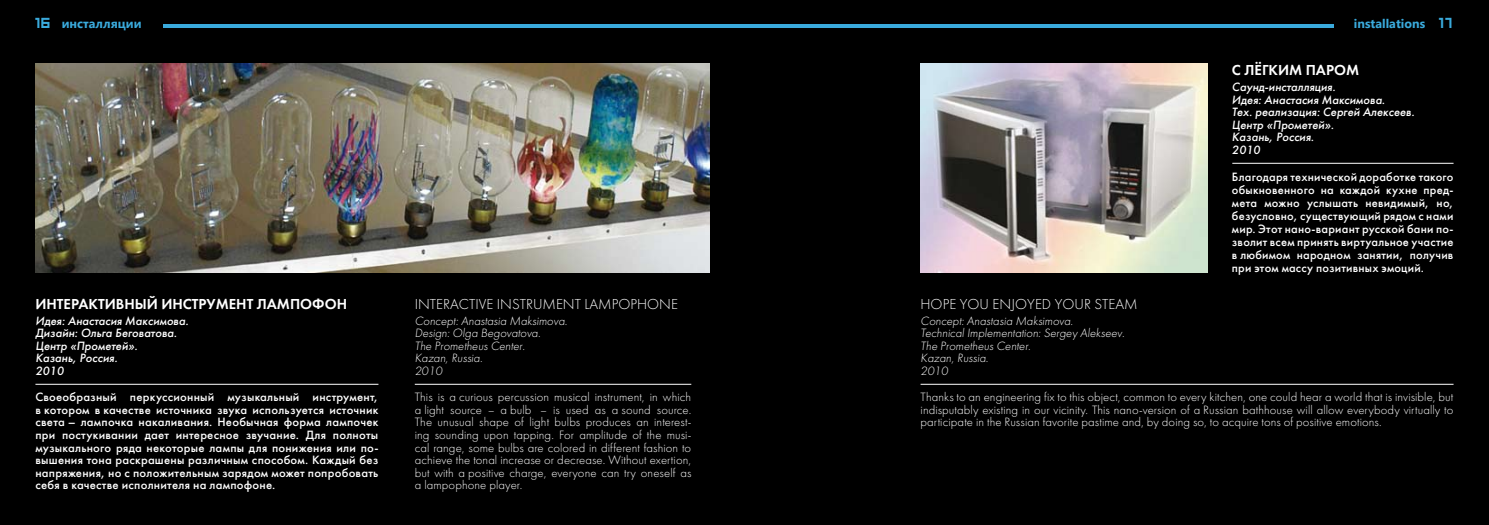
<style>
.page{position:relative;width:1489px;height:525px;background:#fff}
.page>*{position:absolute;margin:0;border:0;box-sizing:border-box;transform-origin:0 0}
.t1{font:15px "Futura Light C";color:#fff}
.t2{font:15px "Futura Demi C";color:#fff}
.t3{font:12.5px/12.5px "Futura Medium C";letter-spacing:.015em;color:#fff;text-align:justify}
.t4{font:12.5px/12.5px "Futura Light C";letter-spacing:.005em;color:#fff;text-align:justify}
.t5{font:italic 12.5px/12.5px "Futura Light C";color:#fff}
.t6{font:italic 12.5px/12.5px "Futura Medium C";color:#fff}
.t7{font:700 12.5px "Segoe UI";color:#3aaadc}
.s1{font-family:"hooge 05 55 Cyr 2";font-weight:400;font-size:16.25px}
</style>
<div class="page">
<div style="left:0;top:0;width:744px;height:524px;background:#000"></div>
<hr style="left:163px;top:24px;width:581px;height:4px;background:#3aaadc">
<div style="left:744px;top:0;width:744px;height:524px;background:#000"></div>
<hr style="left:744px;top:24px;width:589px;height:4px;background:#3aaadc">
<hr style="left:35px;top:384px;width:343px;height:1px;background:#fff">
<hr style="left:415px;top:384px;width:276px;height:1px;background:#fff">
<hr style="left:920px;top:384px;width:533px;height:1px;background:#fff">
<hr style="left:1232px;top:163px;width:221px;height:1px;background:#fff">
<img style="left:35px;top:64px;width:674px;height:208px">
<img style="left:920px;top:64px;width:286px;height:208px">
<p class="t7" style="left:35px;top:14px;width:108px"><span class="s1">16</span> инсталляции</p>
<p class="t7" style="left:1353px;top:14px;width:101px">installations <span class="s1">17</span></p>
<p class="t2" style="left:35px;top:294px;width:313px">ИНТЕРАКТИВНЫЙ ИНСТРУМЕНТ ЛАМПОФОН</p>
<p class="t6" style="left:35px;top:314px;width:155px">Идея: Анастасия Максимова.<br>Дизайн: Ольга Беговатова.<br>Центр «Прометей».<br>Казань, Россия.<br>2010</p>
<p class="t3" style="left:35px;top:391px;width:344px">Своеобразный перкуссионный музыкальный инструмент, в котором в качестве источника звука используется источник света – лампочка накаливания. Необычная форма лампочек при постукивании дает интересное звучание. Для полноты музыкального ряда некоторые лампы для понижения или по&shy;вышения тона раскрашены различным способом. Каждый без напряжения, но с положительным зарядом может попробовать себя в качестве исполнителя на лампофоне.</p>
<p class="t1" style="left:415px;top:295px;width:265px">INTERACTIVE INSTRUMENT LAMPOPHONE</p>
<p class="t5" style="left:415px;top:314px;width:154px">Concept: Anastasia Maksimova.<br>Design: Olga Begovatova.<br>The Prometheus Center.<br>Kazan, Russia.<br>2010</p>
<p class="t4" style="left:415px;top:391px;width:278px">This is a curious percussion musical instrument, in which a light source – a bulb – is used as a sound source.<br>The unusual shape of light bulbs produces an interest&shy;ing sounding upon tapping. For amplitude of the musi&shy;cal range, some bulbs are colored in different fashion to achieve the tonal increase or decrease. Without exertion, but with a positive charge, everyone can try oneself as a lampophone player.</p>
<p class="t2" style="left:1231px;top:61px;width:129px">С ЛЁГКИМ ПАРОМ</p>
<p class="t6" style="left:1231px;top:81px;width:184px">Саунд-инсталляция.<br>Идея: Анастасия Максимова.<br>Тех. реализация: Сергей Алексеев.<br>Центр «Прометей».<br>Казань, Россия.<br>2010</p>
<p class="t3" style="left:1231px;top:170px;width:223px;line-height:12.9px">Благодаря технической доработке такого обыкновенного на каждой кухне пред&shy;мета можно услышать невидимый, но, безусловно, существующий рядом с нами мир. Этот нано-вариант русской бани по&shy;зволит всем принять виртуальное участие в любимом народном занятии, получив при этом массу позитивных эмоций.</p>
<p class="t1" style="left:920px;top:295px;width:219px">HOPE YOU ENJOYED YOUR STEAM</p>
<p class="t5" style="left:920px;top:314px;width:205px">Concept: Anastasia Maksimova.<br>Technical Implementation: Sergey Alekseev.<br>The Prometheus Center.<br>Kazan, Russia.<br>2010</p>
<p class="t4" style="left:920px;top:391px;width:534px">Thanks to an engineering fix to this object, common to every kitchen, one could hear a world that is invisible, but indisputably existing in our vicinity. This nano-version of a Russian bathhouse will allow everybody virtually to participate in the Russian favorite pastime and, by doing so, to acquire tons of positive emotions.</p>
</div>
